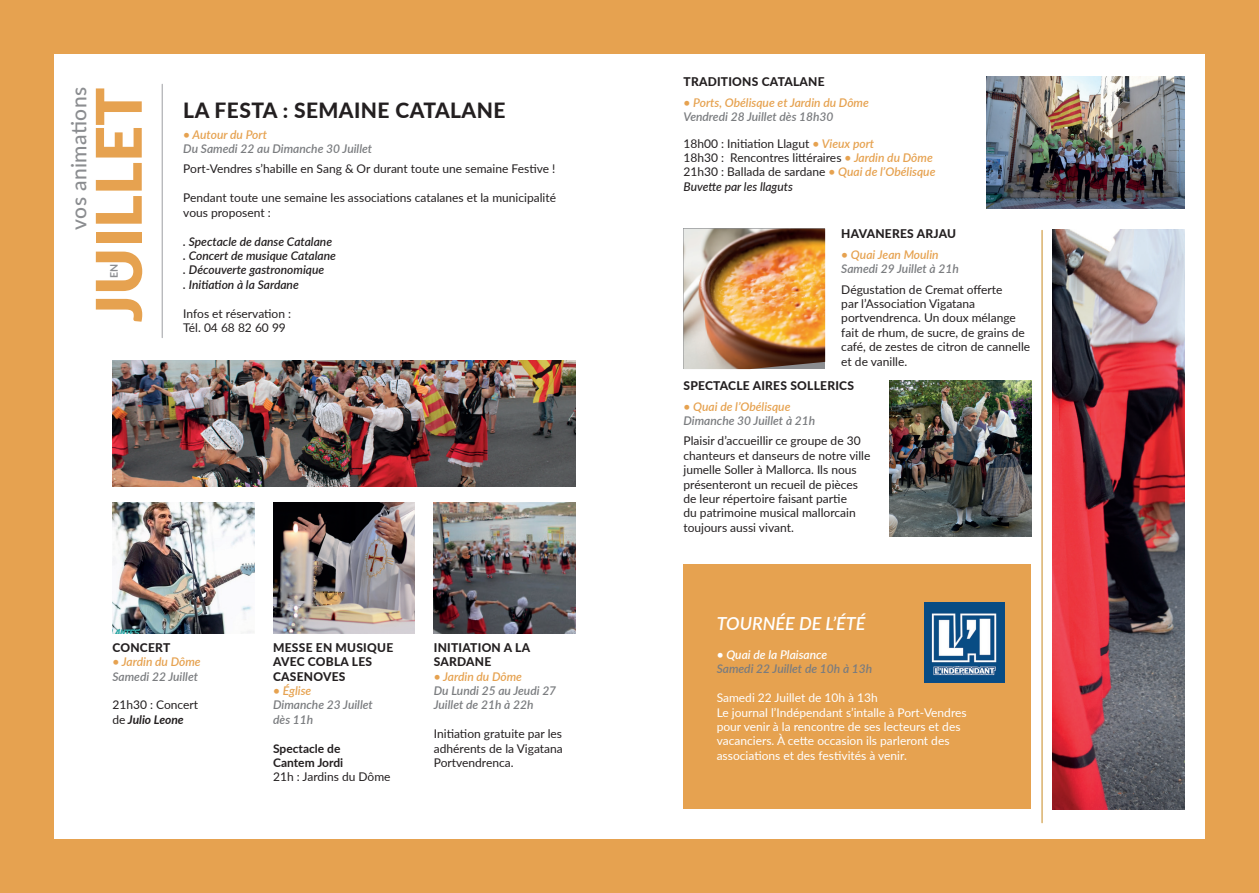
<style>
.page{position:relative;width:1259px;height:893px;background:#e6a250}
.page>*{position:absolute;margin:0;border:0;box-sizing:border-box;transform-origin:0 0}
.t1{font:900 63px "Lato";color:#e6a250}
.t2{font:800 21px "Lato";letter-spacing:.02em;color:#231f20}
.t3{font:500 21px "Lato";letter-spacing:.02em;color:#8b8d90}
.t4{font:italic 600 18px "Lato";color:#fff}
.t5{font:12px/14.4px "Lato";color:#231f20}
.t6{font:italic 600 12px/14.4px "Lato";color:#7a7c7f}
.t7{font:12px/14.4px "Lato";color:#fff}
.t8{font:800 12px/14.4px "Lato";letter-spacing:.02em;color:#231f20}
.t9{font:italic 600 12px "Lato";color:#e6a250}
.t10{font:italic 600 12px/14.4px "Lato";color:#231f20}
.t11{font:700 12px/14.4px "Lato";color:#231f20}
.t12{font:italic 600 12px "Lato";color:#fff}
.t13{font:700 10.5px "Lato";color:#8b8d90}
.s1{font-weight:700;font-style:italic}
.s2{font-weight:400;font-style:normal;color:#231f20}
.s3{color:#e6a250}
.s4{font-weight:600;font-style:italic;color:#e6a250}
.s5{font-weight:500;font-style:italic}
</style>
<div class="page">
<div style="left:54px;top:54px;width:1151px;height:785px;background:#fff"></div>
<hr style="left:162px;top:84px;width:1px;height:254px;background:#b2b3b7">
<img style="left:273px;top:502px;width:142px;height:132px">
<img style="left:112px;top:502px;width:142px;height:132px">
<img style="left:434px;top:502px;width:141px;height:132px">
<img style="left:683px;top:229px;width:142px;height:140px">
<img style="left:890px;top:381px;width:141px;height:155px">
<img style="left:112px;top:360px;width:463px;height:127px">
<img style="left:986px;top:77px;width:198px;height:132px">
<img style="left:1052px;top:230px;width:132px;height:579px">
<div style="left:683px;top:565px;width:348px;height:244px;background:#e6a250"></div>
<hr style="left:1041px;top:230px;width:1px;height:593px;background:#d3a351">
<img style="left:924px;top:602px;width:80px;height:81px">
<h2 class="t3" style="left:64px;top:230px;width:144px;rotate:-90deg">vos animations</h2>
<h1 class="t1" style="left:71px;top:322px;width:236px;rotate:-90deg">JUILLET</h1>
<p class="t13" style="left:106px;top:278px;width:16px;rotate:-90deg">EN</p>
<h2 class="t2" style="left:183px;top:95px;width:324px">LA FESTA : SEMAINE CATALANE</h2>
<p class="t9" style="left:183px;top:126px;width:85px">• Autour du Port</p>
<p class="t6" style="left:183px;top:141px;width:190px">Du Samedi 22 au Dimanche 30 Juillet</p>
<p class="t5" style="left:183px;top:161px;width:374px">Port-Vendres s’habille en Sang &amp; Or durant toute une semaine Festive !</p>
<p class="t5" style="left:183px;top:190px;width:374px">Pendant toute une semaine les associations catalanes et la municipalité vous proposent :</p>
<p class="t10" style="left:183px;top:233px;width:154px">. Spectacle de danse Catalane . Concert de musique Catalane . Découverte gastronomique<br>. Initiation à la Sardane</p>
<p class="t5" style="left:183px;top:305px;width:109px">Infos et réservation :<br>Tél. 04 68 82 60 99</p>
<p class="t8" style="left:112px;top:640px;width:59px">CONCERT</p>
<p class="t9" style="left:112px;top:653px;width:90px">• Jardin du Dôme</p>
<p class="t6" style="left:112px;top:668px;width:87px">Samedi 22 Juillet</p>
<p class="t5" style="left:112px;top:697px;width:87px">21h30 : Concert de <span class="s1">Julio Leone</span></p>
<p class="t8" style="left:273px;top:640px;width:122px">MESSE EN MUSIQUE<br>AVEC COBLA LES<br>CASENOVES</p>
<p class="t9" style="left:273px;top:682px;width:40px">• Église</p>
<p class="t6" style="left:273px;top:697px;width:101px">Dimanche 23 Juillet dès 11h</p>
<p class="t11" style="left:273px;top:740px;width:72px">Spectacle de<br>Cantem Jordi</p>
<p class="t5" style="left:273px;top:769px;width:119px">21h : Jardins du Dôme</p>
<p class="t8" style="left:434px;top:640px;width:98px">INITIATION A LA<br>SARDANE</p>
<p class="t9" style="left:434px;top:667px;width:90px">• Jardin du Dôme</p>
<p class="t6" style="left:434px;top:683px;width:124px">Du Lundi 25 au Jeudi 27<br>Juillet de 21h à 22h</p>
<p class="t5" style="left:434px;top:726px;width:130px;text-align:justify">Initiation gratuite par les adhérents de la Vigatana Portvendrenca.</p>
<p class="t8" style="left:683px;top:74px;width:143px">TRADITIONS CATALANE</p>
<p class="t9" style="left:683px;top:94px;width:187px">• Ports, Obélisque et Jardin du Dôme</p>
<p class="t6" style="left:683px;top:103px;width:192px;line-height:26.4px">Vendredi 28 Juillet dès 18h30<br><span class="s2">18h00 : Initiation Llagut</span> <span class="s3">• Vieux port</span></p>
<p class="t5" style="left:683px;top:150px;width:253px">18h30 : Rencontres littéraires <span class="s4">• Jardin du Dôme<br></span>21h30 : Ballada de sardane <span class="s4">• Quai de l’Obélisque<br></span><span class="s5">Buvette par les llaguts</span></p>
<p class="t8" style="left:841px;top:226px;width:116px">HAVANERES ARJAU</p>
<p class="t9" style="left:841px;top:246px;width:99px">• Quai Jean Moulin</p>
<p class="t6" style="left:841px;top:261px;width:119px">Samedi 29 Juillet à 21h</p>
<p class="t5" style="left:841px;top:281px;width:190px">Dégustation de Cremat offerte<br>par l’Association Vigatana portvendrenca. Un doux mélange fait de rhum, de sucre, de grains de café, de zestes de citron de cannelle et de vanille.</p>
<p class="t8" style="left:683px;top:378px;width:172px">SPECTACLE AIRES SOLLERICS</p>
<p class="t9" style="left:683px;top:398px;width:108px">• Quai de l’Obélisque</p>
<p class="t6" style="left:683px;top:413px;width:133px">Dimanche 30 Juillet à 21h</p>
<p class="t5" style="left:683px;top:433px;width:188px">Plaisir d’accueillir ce groupe de 30 chanteurs et danseurs de notre ville jumelle Soller à Mallorca. Ils nous présenteront un recueil de pièces de leur répertoire faisant partie<br>du patrimoine musical mallorcain toujours aussi vivant.</p>
<h3 class="t4" style="left:716px;top:611px;width:150px">TOURNÉE DE L’ÉTÉ</h3>
<p class="t12" style="left:716px;top:646px;width:112px">• Quai de la Plaisance</p>
<p class="t6" style="left:716px;top:661px;width:157px">Samedi 22 Juillet de 10h à 13h</p>
<p class="t7" style="left:716px;top:690px;width:251px">Samedi 22 Juillet de 10h à 13h<br>Le journal l’Indépendant s’intalle à Port-Vendres pour venir à la rencontre de ses lecteurs et des vacanciers. À cette occasion ils parleront des associations et des festivités à venir.</p>
</div>
